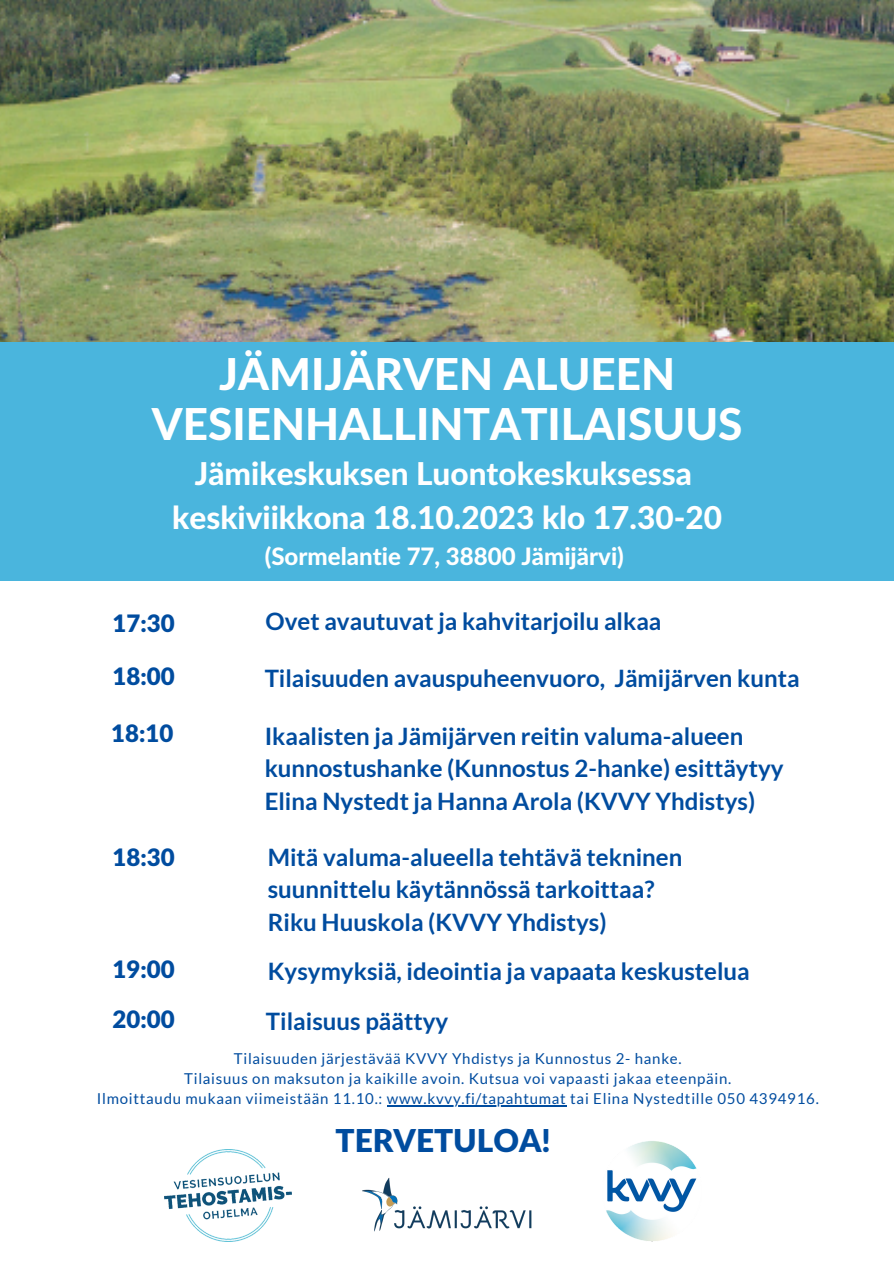
<style>
.page{position:relative;width:894px;height:1264px;background:#fff}
.page>*{position:absolute;margin:0;border:0;box-sizing:border-box;transform-origin:0 0}
.t1{font:800 43.95px/49.5px "Lato Latin";color:#fff;text-align:center}
.t2{font:800 31.5px "Lato Latin";color:#fff}
.t3{font:900 31.5px "Lato Latin";color:#004c9f}
.t4{font:700 24px/32.7px "Lato";color:#004c9f}
.t5{font:900 24px "Lato Latin";color:#004c9f}
.t6{font:800 24px "Lato Latin";color:#fff}
.t7{font:15px "Lato";letter-spacing:.05em;color:#004c9f}
</style>
<div class="page">
<img style="left:0;top:0;width:893px;height:343px">
<div style="left:0;top:343px;width:893px;height:237px;background:#4ab5dd"></div>
<img style="left:606px;top:1141px;width:91px;height:100px">
<img style="left:164px;top:1149px;width:127px;height:92px">
<img style="left:362px;top:1178px;width:170px;height:54px">
<hr style="left:386px;top:1105px;width:180px;height:1px;background:#004c9f">
<p class="t1" style="left:152px;top:352px;width:592px">JÄMIJÄRVEN ALUEEN<br>VESIENHALLINTATILAISUUS</p>
<p class="t2" style="left:195px;top:460px;width:498px">Jämikeskuksen Luontokeskuksessa</p>
<p class="t2" style="left:172px;top:504px;width:551px">keskiviikkona 18.10.2023 klo 17.30-20</p>
<p class="t6" style="left:265px;top:546px;width:360px">(Sormelantie 77, 38800 Jämijärvi)</p>
<p class="t5" style="left:113px;top:613px;width:64px">17:30</p>
<p class="t4" style="left:265px;top:604px;width:397px">Ovet avautuvat ja kahvitarjoilu alkaa</p>
<p class="t5" style="left:113px;top:665px;width:64px">18:00</p>
<p class="t4" style="left:264px;top:661px;width:536px">Tilaisuuden avauspuheenvuoro, Jämijärven kunta</p>
<p class="t5" style="left:111px;top:723px;width:64px">18:10</p>
<p class="t4" style="left:264px;top:719px;width:520px">Ikaalisten ja Jämijärven reitin valuma-alueen kunnostushanke (Kunnostus 2-hanke) esittäytyy<br>Elina Nystedt ja Hanna Arola (KVVY Yhdistys)</p>
<p class="t5" style="left:113px;top:846px;width:64px">18:30</p>
<p class="t4" style="left:268px;top:840px;width:416px">Mitä valuma-alueella tehtävä tekninen suunnittelu käytännössä tarkoittaa?</p>
<p class="t4" style="left:268px;top:905px;width:340px">Riku Huuskola (KVVY Yhdistys)</p>
<p class="t5" style="left:113px;top:958px;width:64px">19:00</p>
<p class="t4" style="left:268px;top:954px;width:483px">Kysymyksiä, ideointia ja vapaata keskustelua</p>
<p class="t4" style="left:266px;top:1003px;width:184px">Tilaisuus päättyy</p>
<p class="t5" style="left:113px;top:1008px;width:64px">20:00</p>
<p class="t7" style="left:234px;top:1049px;width:449px">Tilaisuuden järjestävää KVVY Yhdistys ja Kunnostus 2- hanke.</p>
<p class="t7" style="left:184px;top:1069px;width:548px">Tilaisuus on maksuton ja kaikille avoin. Kutsua voi vapaasti jakaa eteenpäin.</p>
<p class="t7" style="left:97px;top:1089px;width:723px">Ilmoittaudu mukaan viimeistään 11.10.: www.kvvy.fi/tapahtumat tai Elina Nystedtille 050 4394916.</p>
<p class="t3" style="left:335px;top:1126px;width:217px">TERVETULOA!</p>
</div>
